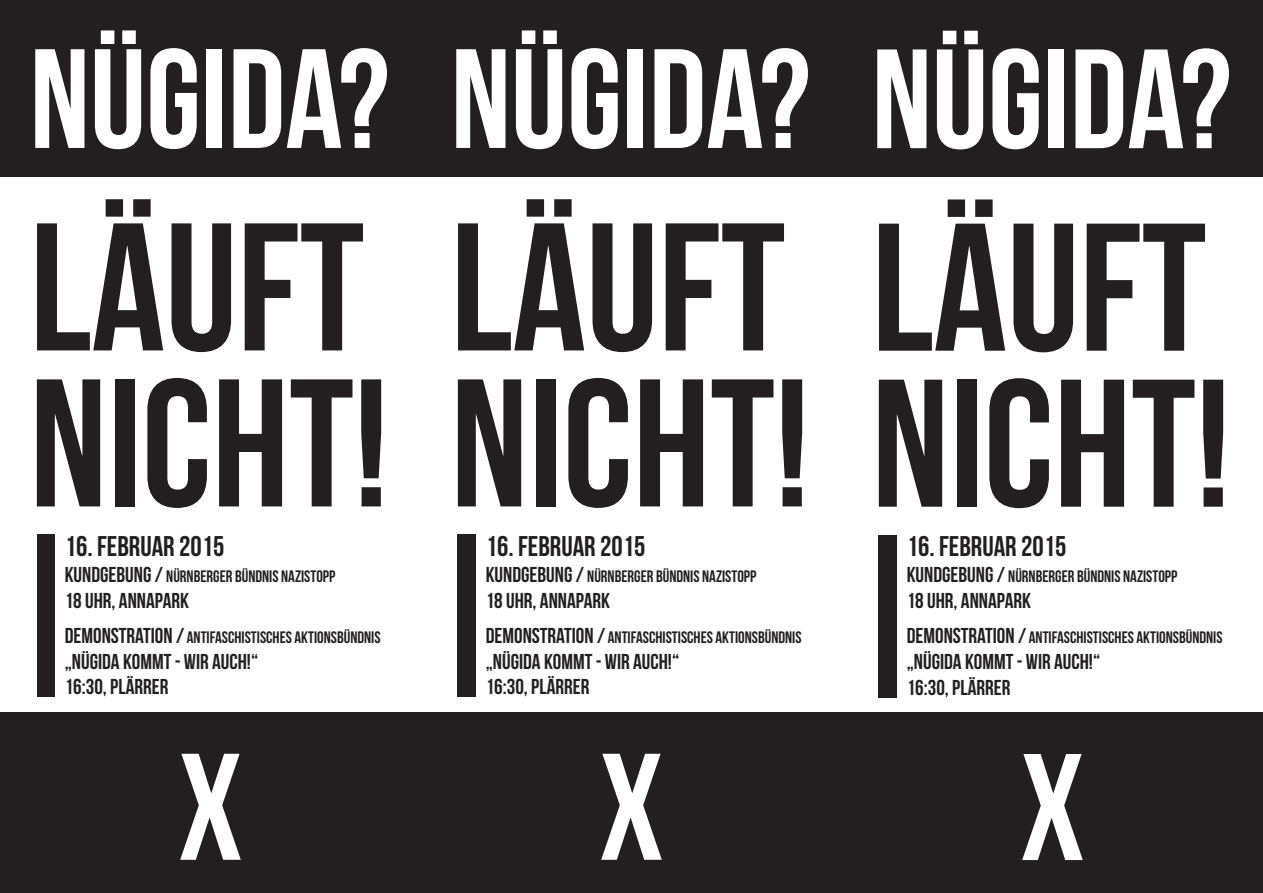
<style>
.page{position:relative;width:1263px;height:893px;background:#fff}
.page>*{position:absolute;margin:0;border:0;box-sizing:border-box;transform-origin:0 0}
.t1{font:181.5px "Bebas Neue";color:#231f20}
.t2{font:151.5px "Bebas Neue";color:#fff}
.t3{font:141px "Bebas Neue";color:#fff}
.t4{font:28.5px "Bebas Neue";color:#231f20}
.t5{font:21.6px "Bebas Neue";color:#231f20}
.t6{font:16.65px "Bebas Neue";color:#231f20}
.s1{font-size:21.6px}
</style>
<div class="page">
<div style="left:0;top:0;width:1263px;height:176px;background:#231f20"></div>
<div style="left:0;top:713px;width:1263px;height:180px;background:#231f20"></div>
<div style="left:37px;top:535px;width:18px;height:162px;background:#231f20"></div>
<div style="left:457px;top:535px;width:19px;height:162px;background:#231f20"></div>
<div style="left:878px;top:535px;width:18px;height:162px;background:#231f20"></div>
<p class="t3" style="left:30px;top:22px;width:1203px">NÜGIDA? NÜGIDA? NÜGIDA?</p>
<p class="t1" style="left:30px;top:188px;width:336px">LÄUFT</p>
<p class="t1" style="left:30px;top:344px;width:1202px">NICHT! NICHT! NICHT!</p>
<p class="t1" style="left:451px;top:188px;width:336px">LÄUFT</p>
<p class="t1" style="left:872px;top:188px;width:336px">LÄUFT</p>
<p class="t4" style="left:65px;top:531px;width:161px">16. FEBRUAR 2015</p>
<p class="t6" style="left:65px;top:567px;width:272px"><span class="s1">KUNDGEBUNG /</span> NÜRNBERGER BÜNDNIS NAZISTOPP</p>
<p class="t5" style="left:65px;top:588px;width:126px">18 UHR, ANNAPARK</p>
<p class="t6" style="left:65px;top:628px;width:317px"><span class="s1">DEMONSTRATION /</span> ANTIFASCHISTISCHES AKTIONSBÜNDNIS</p>
<p class="t5" style="left:65px;top:649px;width:195px">„NÜGIDA KOMMT - WIR AUCH!“</p>
<p class="t5" style="left:65px;top:675px;width:105px">16:30, PLÄRRER</p>
<p class="t2" style="left:178px;top:724px;width:67px">X</p>
<p class="t4" style="left:486px;top:531px;width:161px">16. FEBRUAR 2015</p>
<p class="t6" style="left:486px;top:567px;width:272px"><span class="s1">KUNDGEBUNG /</span> NÜRNBERGER BÜNDNIS NAZISTOPP</p>
<p class="t5" style="left:486px;top:588px;width:126px">18 UHR, ANNAPARK</p>
<p class="t6" style="left:486px;top:628px;width:317px"><span class="s1">DEMONSTRATION /</span> ANTIFASCHISTISCHES AKTIONSBÜNDNIS</p>
<p class="t5" style="left:486px;top:649px;width:195px">„NÜGIDA KOMMT - WIR AUCH!“</p>
<p class="t5" style="left:486px;top:675px;width:105px">16:30, PLÄRRER</p>
<p class="t2" style="left:599px;top:724px;width:67px">X</p>
<p class="t4" style="left:907px;top:531px;width:161px">16. FEBRUAR 2015</p>
<p class="t6" style="left:907px;top:567px;width:272px"><span class="s1">KUNDGEBUNG /</span> NÜRNBERGER BÜNDNIS NAZISTOPP</p>
<p class="t5" style="left:907px;top:589px;width:126px">18 UHR, ANNAPARK</p>
<p class="t6" style="left:907px;top:628px;width:317px"><span class="s1">DEMONSTRATION /</span> ANTIFASCHISTISCHES AKTIONSBÜNDNIS</p>
<p class="t5" style="left:907px;top:649px;width:195px">„NÜGIDA KOMMT - WIR AUCH!“</p>
<p class="t5" style="left:907px;top:675px;width:105px">16:30, PLÄRRER</p>
<p class="t2" style="left:1020px;top:725px;width:67px">X</p>
</div>
